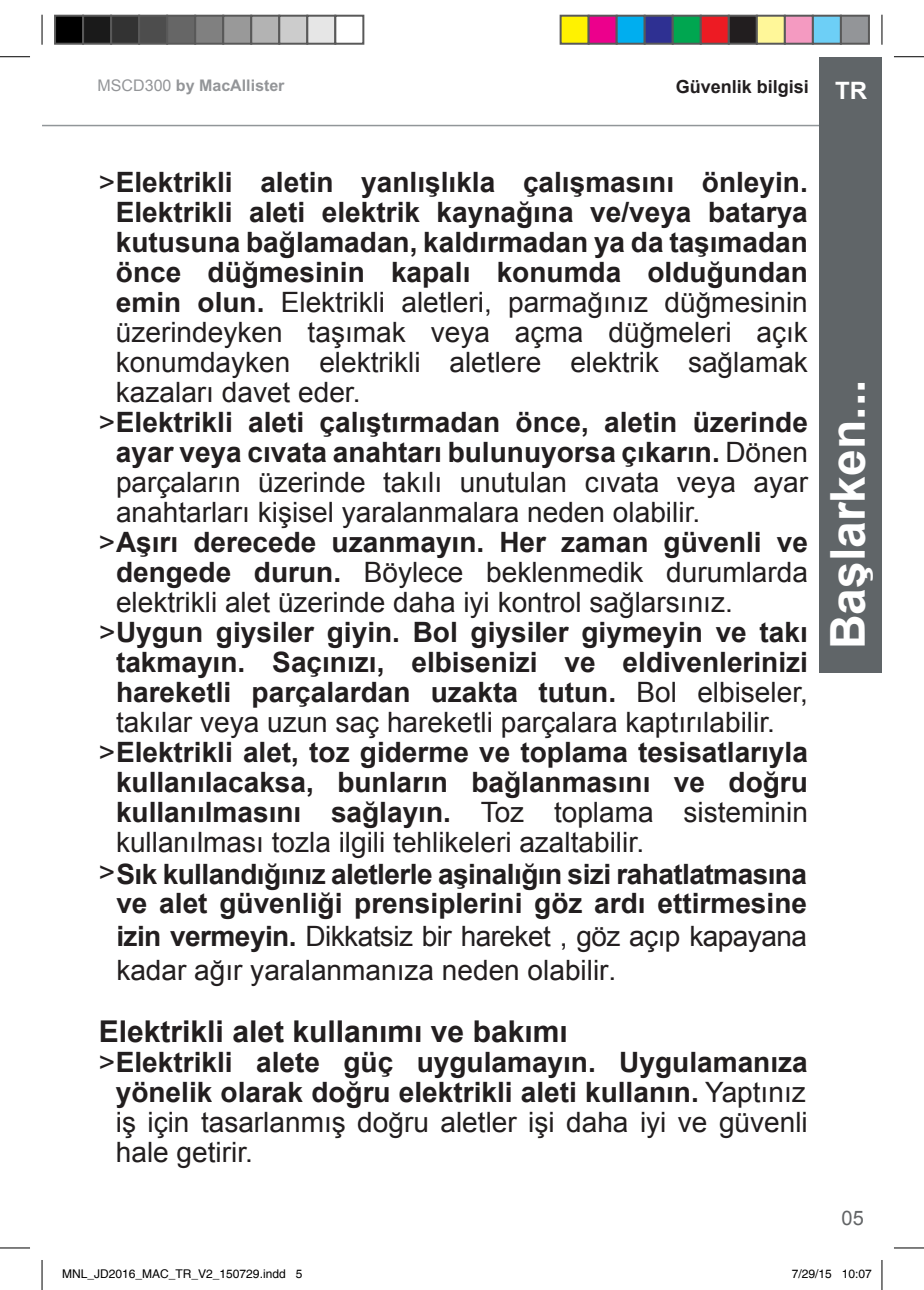
<style>
.page{position:relative;width:924px;height:1290px;background:#fff}
.page>*{position:absolute;margin:0;border:0;box-sizing:border-box;transform-origin:0 0}
.t1{font:700 48px "Arial";color:#fff}
.t2{font:700 30px "Arial";color:#221e1f}
.t3{font:700 28px/30px "Arial";color:#221e1f;text-align:justify}
.t4{font:28px/30px "Arial";color:#221e1f;text-align:justify}
.t5{font:700 28px "Arial";letter-spacing:-.02em;color:#221e1f}
.t6{font:20px "Arial";color:#626466}
.t7{font:700 18px "Arial";color:#221e1f}
.t8{font:700 16px "Arial";color:#939598}
.t9{font:12px "Helvetica";color:#000}
.s1{font-weight:400}
.s2{font-size:24px;color:#fff}
.s3{font-weight:700}
</style>
<div class="page">
<hr style="left:42px;top:125px;width:777px;height:1px;background:#919699">
<div style="left:818px;top:57px;width:63px;height:615px;background:#606568"></div>
<hr style="left:0;top:56px;width:30px;height:1px;background:#000">
<hr style="left:893px;top:56px;width:30px;height:1px;background:#000">
<hr style="left:0;top:1247px;width:30px;height:1px;background:#000">
<hr style="left:893px;top:1247px;width:30px;height:1px;background:#000">
<hr style="left:42px;top:15px;width:1px;height:30px;background:#000">
<hr style="left:42px;top:1259px;width:1px;height:30px;background:#000">
<hr style="left:881px;top:15px;width:1px;height:30px;background:#000">
<hr style="left:881px;top:1259px;width:1px;height:30px;background:#000">
<div style="left:55px;top:16px;width:28px;height:28px;background:#000"></div>
<div style="left:54px;top:15px;width:30px;height:30px;border:2px solid #595959"></div>
<div style="left:83px;top:16px;width:28px;height:28px;background:#1a1a1a"></div>
<div style="left:82px;top:15px;width:30px;height:30px;border:2px solid #595959"></div>
<div style="left:111px;top:16px;width:28px;height:28px;background:#333"></div>
<div style="left:110px;top:15px;width:30px;height:30px;border:2px solid #595959"></div>
<div style="left:139px;top:16px;width:28px;height:28px;background:#4d4d4d"></div>
<div style="left:138px;top:15px;width:30px;height:30px;border:2px solid #595959"></div>
<div style="left:167px;top:16px;width:28px;height:28px;background:#666"></div>
<div style="left:166px;top:15px;width:30px;height:30px;border:2px solid #595959"></div>
<div style="left:195px;top:16px;width:28px;height:28px;background:#808080"></div>
<div style="left:194px;top:15px;width:30px;height:30px;border:2px solid #595959"></div>
<div style="left:223px;top:16px;width:28px;height:28px;background:#999"></div>
<div style="left:222px;top:15px;width:30px;height:30px;border:2px solid #595959"></div>
<div style="left:251px;top:16px;width:28px;height:28px;background:#b3b3b3"></div>
<div style="left:250px;top:15px;width:30px;height:30px;border:2px solid #595959"></div>
<div style="left:279px;top:16px;width:28px;height:28px;background:#ccc"></div>
<div style="left:278px;top:15px;width:30px;height:30px;border:2px solid #595959"></div>
<div style="left:307px;top:16px;width:28px;height:28px;background:#e6e6e6"></div>
<div style="left:306px;top:15px;width:30px;height:30px;border:2px solid #595959"></div>
<div style="left:334px;top:15px;width:30px;height:30px;border:2px solid #595959"></div>
<div style="left:560px;top:16px;width:28px;height:28px;background:#fff200"></div>
<div style="left:559px;top:15px;width:30px;height:30px;border:2px solid #595959"></div>
<div style="left:588px;top:16px;width:28px;height:28px;background:#ec008c"></div>
<div style="left:587px;top:15px;width:30px;height:30px;border:2px solid #595959"></div>
<div style="left:616px;top:16px;width:28px;height:28px;background:#00aeef"></div>
<div style="left:615px;top:15px;width:30px;height:30px;border:2px solid #595959"></div>
<div style="left:644px;top:16px;width:28px;height:28px;background:#2e3092"></div>
<div style="left:643px;top:15px;width:30px;height:30px;border:2px solid #595959"></div>
<div style="left:672px;top:16px;width:28px;height:28px;background:#00a650"></div>
<div style="left:671px;top:15px;width:30px;height:30px;border:2px solid #595959"></div>
<div style="left:700px;top:16px;width:28px;height:28px;background:#ed1b23"></div>
<div style="left:699px;top:15px;width:30px;height:30px;border:2px solid #595959"></div>
<div style="left:728px;top:16px;width:28px;height:28px;background:#221e1f"></div>
<div style="left:727px;top:15px;width:30px;height:30px;border:2px solid #595959"></div>
<div style="left:756px;top:16px;width:28px;height:28px;background:#fff799"></div>
<div style="left:755px;top:15px;width:30px;height:30px;border:2px solid #595959"></div>
<div style="left:784px;top:16px;width:28px;height:28px;background:#f49ac1"></div>
<div style="left:783px;top:15px;width:30px;height:30px;border:2px solid #595959"></div>
<div style="left:812px;top:16px;width:28px;height:28px;background:#6dcff6"></div>
<div style="left:811px;top:15px;width:30px;height:30px;border:2px solid #595959"></div>
<div style="left:840px;top:16px;width:28px;height:28px;background:#939598"></div>
<div style="left:839px;top:15px;width:30px;height:30px;border:2px solid #595959"></div>
<p class="t8" style="left:98px;top:76px;width:188px"><span class="s1">MSCD300</span> by MacAllister</p>
<p class="t7" style="left:675px;top:74px;width:193px">Güvenlik bilgisi <span class="s2">TR</span></p>
<p class="t3" style="left:99px;top:168px;width:710px"><span class="s1">&gt;</span>Elektrikli aletin yanlışlıkla çalışmasını önleyin.</p>
<p class="t3" style="left:116px;top:198px;width:693px">Elektrikli aleti elektrik kaynağına ve/veya batarya</p>
<p class="t3" style="left:116px;top:228px;width:693px">kutusuna bağlamadan, kaldırmadan ya da taşımadan</p>
<p class="t3" style="left:116px;top:258px;width:693px">önce düğmesinin kapalı konumda olduğundan</p>
<p class="t4" style="left:116px;top:287px;width:693px"><span class="s3">emin olun.</span> Elektrikli aletleri, parmağınız düğmesinin</p>
<p class="t4" style="left:116px;top:317px;width:693px">üzerindeyken taşımak veya açma düğmeleri açık</p>
<p class="t4" style="left:116px;top:347px;width:693px">konumdayken elektrikli aletlere elektrik sağlamak</p>
<p class="t4" style="left:116px;top:377px;width:246px">kazaları davet eder.</p>
<p class="t3" style="left:99px;top:408px;width:710px"><span class="s1">&gt;</span>Elektrikli aleti çalıştırmadan önce, aletin üzerinde</p>
<p class="t3" style="left:116px;top:438px;width:693px">ayar veya cıvata anahtarı bulunuyorsa çıkarın. <span class="s1">Dönen</span></p>
<p class="t4" style="left:116px;top:467px;width:693px">parçaların üzerinde takılı unutulan cıvata veya ayar</p>
<p class="t4" style="left:116px;top:497px;width:585px">anahtarları kişisel yaralanmalara neden olabilir.</p>
<p class="t3" style="left:99px;top:528px;width:710px"><span class="s1">&gt;</span>Aşırı derecede uzanmayın. Her zaman güvenli ve</p>
<p class="t4" style="left:116px;top:557px;width:693px"><span class="s3">dengede durun.</span> Böylece beklenmedik durumlarda</p>
<p class="t4" style="left:116px;top:587px;width:618px">elektrikli alet üzerinde daha iyi kontrol sağlarsınız.</p>
<p class="t3" style="left:99px;top:618px;width:710px"><span class="s1">&gt;</span>Uygun giysiler giyin. Bol giysiler giymeyin ve takı</p>
<p class="t3" style="left:116px;top:648px;width:693px">takmayın. Saçınızı, elbisenizi ve eldivenlerinizi</p>
<p class="t3" style="left:116px;top:678px;width:693px">hareketli parçalardan uzakta tutun. <span class="s1">Bol elbiseler,</span></p>
<p class="t4" style="left:116px;top:707px;width:660px">takılar veya uzun saç hareketli parçalara kaptırılabilir.</p>
<p class="t3" style="left:99px;top:738px;width:710px"><span class="s1">&gt;</span>Elektrikli alet, toz giderme ve toplama tesisatlarıyla</p>
<p class="t4" style="left:116px;top:767px;width:693px"><span class="s3">kullanılacaksa, bunların bağlanmasını ve doğru kullanılmasını sağlayın.</span> Toz toplama sisteminin kullanılması tozla ilgili tehlikeleri azaltabilir.</p>
<p class="t5" style="left:99px;top:855px;width:709px"><span class="s1">&gt;</span>Sık kullandığınız aletlerle aşinalığın sizi rahatlatmasına</p>
<p class="t4" style="left:116px;top:886px;width:691px;line-height:33.6px"><span class="s3">ve alet güvenliği prensiplerini göz ardı ettirmesine izin vermeyin.</span> Dikkatsiz bir hareket , göz açıp kapayana kadar ağır yaralanmanıza neden olabilir.</p>
<p class="t2" style="left:99px;top:1011px;width:470px">Elektrikli alet kullanımı ve bakımı</p>
<p class="t3" style="left:116px;top:1047px;width:693px;text-indent:-17px"><span class="s1">&gt;</span>Elektrikli alete güç uygulamayın. Uygulamanıza yönelik olarak doğru elektrikli aleti kullanın. <span class="s1">Yaptınız iş için tasarlanmış doğru aletler işi daha iyi ve güvenli hale getirir.</span></p>
<h1 class="t1" style="left:815px;top:649px;width:271px;rotate:-90deg">Başlarken...</h1>
<p class="t6" style="left:841px;top:1204px;width:24px">05</p>
<p class="t9" style="left:62px;top:1266px;width:242px">MNL_JD2016_MAC_TR_V2_150729.indd 5</p>
<p class="t9" style="left:791px;top:1266px;width:82px">7/29/15 10:07</p>
</div>
